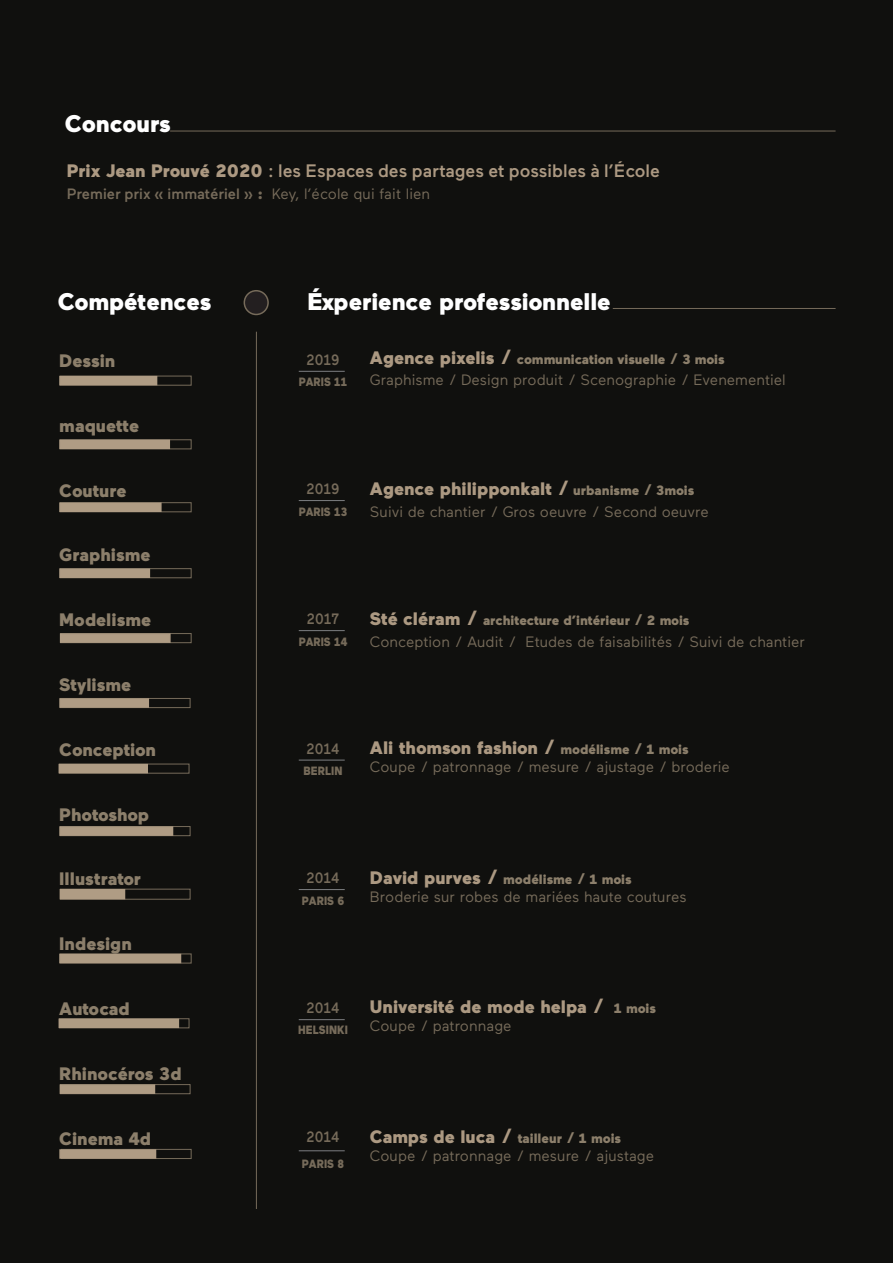
<style>
.page{position:relative;width:893px;height:1263px;background:#10100e}
.page>*{position:absolute;margin:0;border:0;box-sizing:border-box;transform-origin:0 0}
.t1{font:900 24px "Maax";color:#fff}
.t2{font:900 18px "Maax";color:#8c7f6b}
.t3{font:900 18px "Maax";color:#ac9982}
.t4{font:500 18px "Maax";color:#ac9982}
.t5{font:15px "Maax";color:#766b5a}
.t6{font:500 15px "Maax";color:#766b5a}
.t7{font:500 15px "Maax";color:#766b5a;scale:.9 1}
.t8{font:900 13.5px "Maax";color:#8c7f6b}
.t9{font:900 12px "Maax";color:#766b5a;scale:.9 1}
.s1{font-weight:900}
.s2{font-weight:400}
.s3{font-size:18px;color:#ac9982}
.s4{font-size:13.5px;color:#8c7f6b}
</style>
<div class="page">
<hr style="left:613px;top:308px;width:223px;height:1px;background:#766b5a">
<hr style="left:256px;top:332px;width:1px;height:877px;background:#766b5a">
<div style="left:244px;top:291px;width:24px;height:23px;background:#231f20;border-radius:50%"></div>
<div style="left:244px;top:290px;width:25px;height:25px;border:2px solid #766b5a;border-radius:50%"></div>
<hr style="left:299px;top:371px;width:46px;height:1px;background:#7c7e81">
<hr style="left:299px;top:500px;width:46px;height:1px;background:#7c7e81">
<hr style="left:299px;top:630px;width:46px;height:1px;background:#7c7e81">
<hr style="left:299px;top:760px;width:46px;height:1px;background:#7c7e81">
<hr style="left:299px;top:889px;width:46px;height:1px;background:#7c7e81">
<hr style="left:299px;top:1019px;width:46px;height:1px;background:#7c7e81">
<hr style="left:299px;top:1150px;width:46px;height:1px;background:#7c7e81">
<div style="left:60px;top:376px;width:131px;height:9px;border:1px solid #766b5a"></div>
<div style="left:59px;top:376px;width:98px;height:9px;background:#af9c84"></div>
<div style="left:60px;top:440px;width:131px;height:9px;border:1px solid #766b5a"></div>
<div style="left:59px;top:440px;width:111px;height:9px;background:#af9c84"></div>
<div style="left:60px;top:502px;width:131px;height:10px;border:1px solid #766b5a"></div>
<div style="left:59px;top:502px;width:103px;height:10px;background:#af9c84;border:2px solid #af9c84"></div>
<div style="left:60px;top:568px;width:131px;height:10px;border:1px solid #766b5a"></div>
<div style="left:59px;top:568px;width:91px;height:10px;background:#af9c84;border:2px solid #af9c84"></div>
<div style="left:60px;top:633px;width:131px;height:10px;border:1px solid #766b5a"></div>
<div style="left:60px;top:633px;width:111px;height:10px;background:#af9c84;border:2px solid #af9c84"></div>
<div style="left:60px;top:698px;width:130px;height:10px;border:1px solid #766b5a"></div>
<div style="left:59px;top:698px;width:90px;height:10px;background:#af9c84;border:2px solid #af9c84"></div>
<div style="left:59px;top:764px;width:130px;height:9px;border:1px solid #766b5a"></div>
<div style="left:59px;top:764px;width:89px;height:9px;background:#af9c84"></div>
<div style="left:60px;top:826px;width:130px;height:10px;border:1px solid #766b5a"></div>
<div style="left:59px;top:826px;width:114px;height:10px;background:#af9c84;border:2px solid #af9c84"></div>
<div style="left:60px;top:889px;width:130px;height:10px;border:1px solid #766b5a"></div>
<div style="left:60px;top:889px;width:65px;height:10px;background:#af9c84"></div>
<div style="left:60px;top:954px;width:131px;height:9px;border:1px solid #766b5a"></div>
<div style="left:59px;top:954px;width:122px;height:9px;background:#af9c84"></div>
<div style="left:59px;top:1018px;width:130px;height:10px;border:1px solid #766b5a"></div>
<div style="left:59px;top:1018px;width:120px;height:10px;background:#af9c84;border:2px solid #af9c84"></div>
<div style="left:60px;top:1084px;width:130px;height:10px;border:1px solid #766b5a"></div>
<div style="left:60px;top:1084px;width:95px;height:10px;background:#af9c84;border:2px solid #af9c84"></div>
<div style="left:61px;top:1149px;width:130px;height:10px;border:1px solid #766b5a"></div>
<div style="left:59px;top:1149px;width:97px;height:10px;background:#af9c84;border:2px solid #af9c84"></div>
<hr style="left:170px;top:131px;width:666px;height:1px;background:#766b5a">
<p class="t1" style="left:65px;top:110px;width:107px">Concours</p>
<p class="t4" style="left:67px;top:161px;width:595px"><span class="s1">Prix Jean Prouvé 2020</span> : les Espaces des partages et possibles à l’École</p>
<p class="t6" style="left:67px;top:185px;width:365px">Premier prix « immatériel » <span class="s1">:</span> <span class="s2">Key, l’école qui fait lien</span></p>
<p class="t1" style="left:58px;top:288px;width:155px">Compétences</p>
<p class="t2" style="left:59px;top:350px;width:58px">Dessin</p>
<p class="t2" style="left:59px;top:415px;width:81px">maquette</p>
<p class="t2" style="left:59px;top:480px;width:69px">Couture</p>
<p class="t2" style="left:59px;top:545px;width:93px">Graphisme</p>
<p class="t2" style="left:59px;top:610px;width:93px">Modelisme</p>
<p class="t2" style="left:59px;top:674px;width:73px">Stylisme</p>
<p class="t2" style="left:59px;top:739px;width:98px">Conception</p>
<p class="t2" style="left:59px;top:804px;width:91px">Photoshop</p>
<p class="t2" style="left:59px;top:869px;width:83px">Illustrator</p>
<p class="t2" style="left:59px;top:934px;width:74px">Indesign</p>
<p class="t2" style="left:59px;top:998px;width:72px">Autocad</p>
<p class="t2" style="left:59px;top:1063px;width:124px">Rhinocéros 3d</p>
<p class="t2" style="left:59px;top:1128px;width:93px">Cinema 4d</p>
<p class="t1" style="left:307px;top:288px;width:305px">Éxperience professionnelle</p>
<p class="t7" style="left:307px;top:351px;width:38px">2019</p>
<p class="t9" style="left:299px;top:375px;width:55px">PARIS 11</p>
<p class="t8" style="left:370px;top:351px;width:356px"><span class="s3">Agence pixelis /</span> communication visuelle / 3 mois</p>
<p class="t5" style="left:370px;top:372px;width:417px">Graphisme / Design produit / Scenographie / Evenementiel</p>
<p class="t7" style="left:307px;top:481px;width:38px">2019</p>
<p class="t9" style="left:299px;top:505px;width:56px">PARIS 13</p>
<p class="t3" style="left:370px;top:478px;width:326px">Agence philipponkalt / <span class="s4">urbanisme / 3mois</span></p>
<p class="t5" style="left:370px;top:503px;width:340px">Suivi de chantier / Gros oeuvre / Second oeuvre</p>
<p class="t7" style="left:307px;top:611px;width:37px">2017</p>
<p class="t9" style="left:299px;top:635px;width:56px">PARIS 14</p>
<p class="t8" style="left:370px;top:613px;width:321px"><span class="s3">Sté cléram /</span> architecture d’intérieur / 2 mois</p>
<p class="t5" style="left:370px;top:633px;width:436px">Conception / Audit / Etudes de faisabilités / Suivi de chantier</p>
<p class="t7" style="left:307px;top:740px;width:38px">2014</p>
<p class="t9" style="left:303px;top:764px;width:45px">BERLIN</p>
<p class="t3" style="left:370px;top:738px;width:320px">Ali thomson fashion / <span class="s4">modélisme / 1 mois</span></p>
<p class="t5" style="left:370px;top:759px;width:361px">Coupe / patronnage / mesure / ajustage / broderie</p>
<p class="t7" style="left:307px;top:870px;width:38px">2014</p>
<p class="t9" style="left:302px;top:894px;width:49px">PARIS 6</p>
<p class="t8" style="left:370px;top:872px;width:263px"><span class="s3">David purves /</span> modélisme / 1 mois</p>
<p class="t5" style="left:370px;top:889px;width:318px">Broderie sur robes de mariées haute coutures</p>
<p class="t7" style="left:307px;top:999px;width:38px">2014</p>
<p class="t9" style="left:298px;top:1023px;width:57px">HELSINKI</p>
<p class="t3" style="left:370px;top:996px;width:287px">Université de mode helpa / <span class="s4">1 mois</span></p>
<p class="t5" style="left:370px;top:1017px;width:143px">Coupe / patronnage</p>
<p class="t7" style="left:307px;top:1129px;width:38px">2014</p>
<p class="t9" style="left:302px;top:1157px;width:48px">PARIS 8</p>
<p class="t8" style="left:370px;top:1130px;width:253px"><span class="s3">Camps de luca /</span> tailleur / 1 mois</p>
<p class="t5" style="left:370px;top:1147px;width:286px">Coupe / patronnage / mesure / ajustage</p>
</div>
